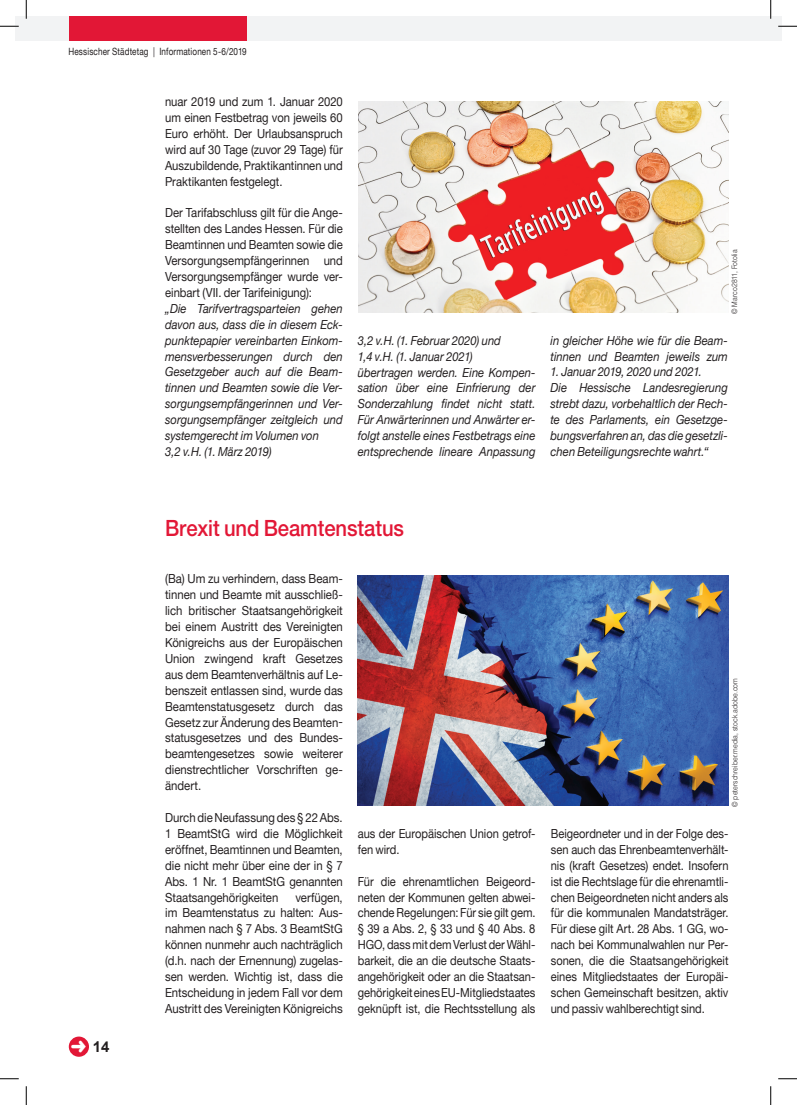
<style>
.page{position:relative;width:797px;height:1105px;background:#fff}
.page>*{position:absolute;margin:0;border:0;box-sizing:border-box;transform-origin:0 0}
.t1{font:500 22.5px "Helvetica 65";letter-spacing:-.005em;color:#e21736;scale:.9 1}
.t2{font:700 15px "Arial";color:#231f20}
.t3{font:12.5px/15.9px "Helvetica Neue";color:#231f20;text-align:justify;scale:.91 1}
.t4{font:italic 12.5px/15.9px "Helvetica Neue";letter-spacing:.005em;color:#231f20;scale:.9 1}
.t5{font:12.5px/15.9px "Helvetica Neue";color:#231f20;text-align:justify;scale:.89 1}
.t6{font:12.5px/15.9px "Helvetica Neue";color:#231f20;text-align:justify;scale:.9 1}
.t7{font:10px "Helvetica Neue";letter-spacing:.015em;color:#231f20;scale:.81 1}
.t8{font:300 7.5px "Helvetica";letter-spacing:.005em;color:#231f20;scale:.9 1}
</style>
<div class="page">
<div style="left:16px;top:16px;width:754px;height:24px;background:#f2f3f4"></div>
<div style="left:770px;top:16px;width:11px;height:24px;background:#f2f3f4"></div>
<div style="left:69px;top:16px;width:177px;height:24px;background:#e21736"></div>
<img style="left:358px;top:575px;width:370px;height:231px">
<img style="left:358px;top:101px;width:370px;height:212px">
<div style="left:69px;top:1036px;width:20px;height:21px;background:#e21736;border-radius:50%"></div>
<svg style="left:0;top:25px;width:19px;height:2px"></svg>
<svg style="left:778px;top:25px;width:19px;height:2px"></svg>
<svg style="left:0;top:1078px;width:19px;height:1px"></svg>
<svg style="left:778px;top:1078px;width:19px;height:1px"></svg>
<svg style="left:25px;top:0;width:2px;height:19px"></svg>
<svg style="left:25px;top:1086px;width:2px;height:19px"></svg>
<svg style="left:770px;top:0;width:1px;height:19px"></svg>
<svg style="left:770px;top:1086px;width:1px;height:19px"></svg>
<p class="t7" style="left:68px;top:46px;width:222px">Hessischer Städtetag | Informationen 5-6/2019</p>
<p class="t6" style="left:165px;top:93px;width:199px">nuar 2019 und zum 1. Januar 2020 um einen Festbetrag von jeweils 60<br>Euro erhöht. Der Urlaubsanspruch wird auf 30 Tage (zuvor 29 Tage) für Auszubildende, Praktikantinnen und Praktikanten festgelegt.</p>
<p class="t6" style="left:165px;top:205px;width:199px">Der Tarifabschluss gilt für die Ange&shy;stellten des Landes Hessen. Für die Beamtinnen und Beamten sowie die Versorgungsempfängerinnen und Versorgungsempfänger wurde ver&shy;einbart (VII. der Tarifeinigung):</p>
<p class="t4" style="left:165px;top:300px;width:199px">„Die Tarifvertragsparteien gehen davon aus, dass die in diesem Eck&shy;punktepapier vereinbarten Einkom&shy;mensverbesserungen durch den<br>Gesetzgeber auch auf die Beam&shy;tinnen und Beamten sowie die Ver&shy;sorgungsempfängerinnen und Ver&shy;sorgungsempfänger zeitgleich und systemgerecht im Volumen von<br>3,2 v.H. (1. März 2019)</p>
<p class="t4" style="left:358px;top:332px;width:199px">3,2 v.H. (1. Februar 2020) und<br>1,4 v.H. (1. Januar 2021)<br>übertragen werden. Eine Kompen&shy;sation über eine Einfrierung der Sonderzahlung findet nicht statt.<br>Für Anwärterinnen und Anwärter er&shy;folgt anstelle eines Festbetrags eine entsprechende lineare Anpassung</p>
<p class="t8" style="left:729px;top:314px;width:73px;rotate:-90deg">© Marco2811, Fotolia</p>
<p class="t4" style="left:550px;top:332px;width:198px">in gleicher Höhe wie für die Beam&shy;tinnen und Beamten jeweils zum</p>
<p class="t4" style="left:550px;top:364px;width:198px">1. Januar 2019, 2020 und 2021.<br>Die Hessische Landesregierung strebt dazu, vorbehaltlich der Rech&shy;te des Parlaments, ein Gesetzge&shy;bungsverfahren an, das die gesetzli&shy;chen Beteiligungsrechte wahrt.“</p>
<p class="t2" style="left:93px;top:1036px;width:18px">14</p>
<h1 class="t1" style="left:165px;top:514px;width:267px">Brexit und Beamtenstatus</h1>
<p class="t3" style="left:165px;top:571px;width:197px">(Ba) Um zu verhindern, dass Beam&shy;tinnen und Beamte mit ausschließ&shy;lich britischer Staatsangehörigkeit bei einem Austritt des Vereinigten Königreichs aus der Europäischen Union zwingend kraft Gesetzes aus dem Beamtenverhältnis auf Le&shy;benszeit entlassen sind, wurde das Beamtenstatusgesetz durch das Gesetz zur Änderung des Beamten&shy;statusgesetzes und des Bundes&shy;beamtengesetzes sowie weiterer dienstrechtlicher Vorschriften ge&shy;ändert.</p>
<p class="t3" style="left:165px;top:809px;width:197px">Durch die Neufassung des § 22 Abs.<br>1 BeamtStG wird die Möglichkeit eröffnet, Beamtinnen und Beamten, die nicht mehr über eine der in § 7<br>Abs. 1 Nr. 1 BeamtStG genannten Staatsangehörigkeiten</p>
<p class="t5" style="left:358px;top:825px;width:201px">aus der Europäischen Union getrof&shy;fen wird.</p>
<p class="t5" style="left:358px;top:873px;width:201px">Für die ehrenamtlichen Beigeord&shy;neten der Kommunen gelten abwei&shy;chende Regelungen: Für sie gilt gem. § 39 a Abs. 2, § 33 und § 40 Abs. 8<br>HGO, dass mit dem Verlust der Wähl&shy;barkeit, die an die deutsche Staats&shy;angehörigkeit oder an die Staatsan&shy;gehörigkeit eines EU-Mitgliedstaates geknüpft ist, die Rechtsstellung als</p>
<p class="t3" style="left:165px;top:889px;width:197px;text-indent:130px">verfügen, im Beamtenstatus zu halten: Aus&shy;nahmen nach § 7 Abs. 3 BeamtStG können nunmehr auch nachträglich (d.h. nach der Ernennung) zugelas&shy;sen werden. Wichtig ist, dass die Entscheidung in jedem Fall vor dem Austritt des Vereinigten Königreichs</p>
<p class="t8" style="left:730px;top:807px;width:144px;rotate:-90deg">© peterschreiber.media, stock.adobe.com</p>
<p class="t5" style="left:551px;top:825px;width:201px">Beigeordneter und in der Folge des&shy;sen auch das Ehrenbeamtenverhält&shy;nis (kraft Gesetzes) endet. Insofern ist die Rechtslage für die ehrenamtli&shy;chen Beigeordneten nicht anders als für die kommunalen Mandatsträger.<br>Für diese gilt Art. 28 Abs. 1 GG, wo&shy;nach bei Kommunalwahlen nur Per&shy;sonen, die die Staatsangehörigkeit eines Mitgliedstaates der Europäi&shy;schen Gemeinschaft besitzen, aktiv und passiv wahlberechtigt sind.</p>
</div>
